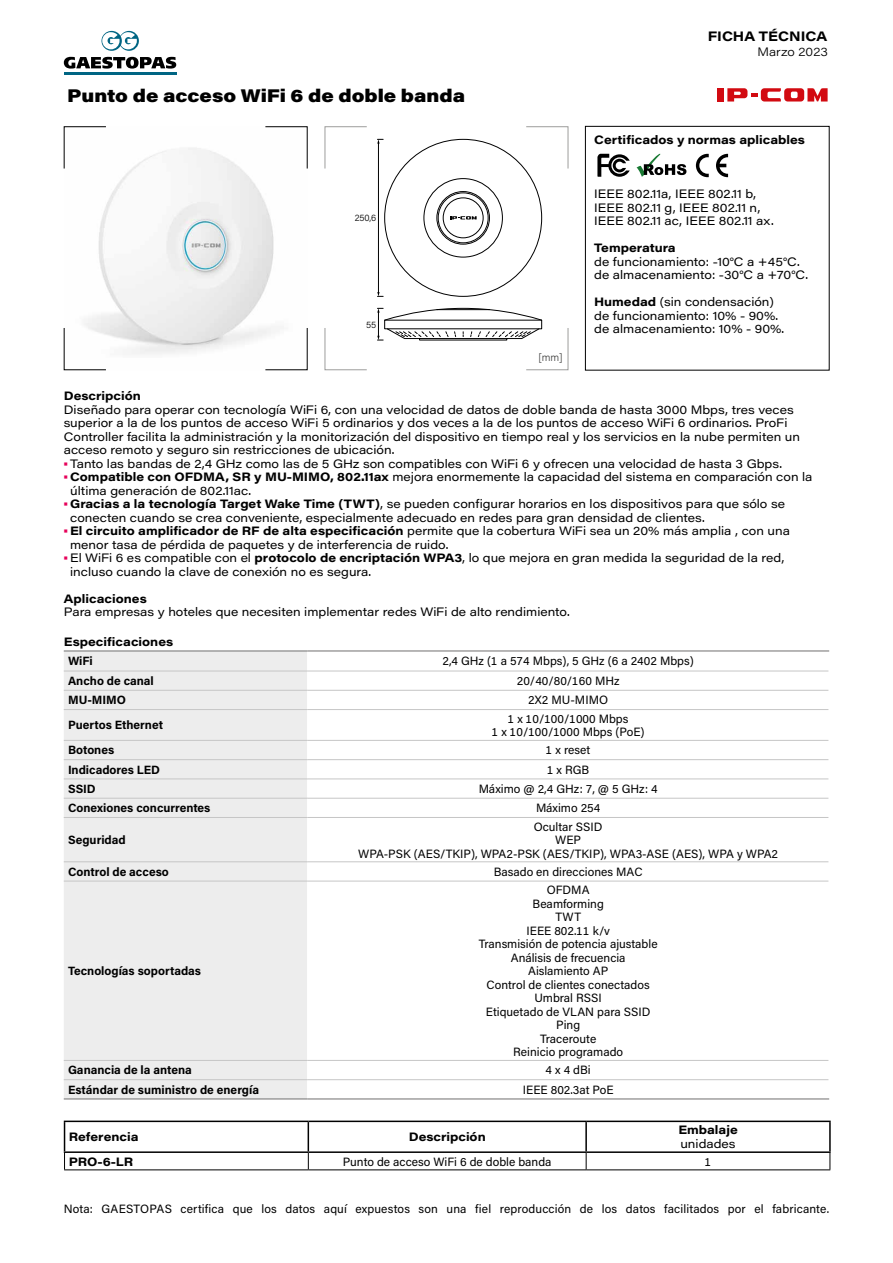
<style>
.page{position:relative;width:893px;height:1263px;background:#fff}
.page>*{position:absolute;margin:0;border:0;box-sizing:border-box;transform-origin:0 0}
.t1{font:900 18px "Acumin Pro Wide";color:#000}
.t2{font:13.5px "Acumin Variable Concept";color:#000}
.t3{font:12px/13.5px "Acumin Pro Wide";color:#000}
.t4{font:12px/13.5px "Acumin Pro";color:#000;text-align:center}
.t5{font:700 12px "Acumin Pro";color:#000}
.t6{font:700 12px "Acumin Pro Wide";color:#000}
.t7{font:12px "Acumin Variable Concept";letter-spacing:.005em;color:#000}
.t8{font:300 10.5px "Acumin Pro";color:#3c3c3b}
.t9{font:300 9.45px "Acumin Pro";color:#000}
.s1{font-weight:700}
.s2{font-weight:900;color:#e60059}
</style>
<div class="page">
<hr style="left:64px;top:72px;width:113px;height:2px;background:#006583">
<svg style="left:101px;top:31px;width:38px;height:20px"></svg>
<svg style="left:64px;top:57px;width:112px;height:12px"></svg>
<svg style="left:597px;top:154px;width:33px;height:23px"></svg>
<svg style="left:637px;top:153px;width:49px;height:24px"></svg>
<svg style="left:696px;top:154px;width:13px;height:23px"></svg>
<svg style="left:716px;top:154px;width:12px;height:23px"></svg>
<div style="left:585px;top:126px;width:245px;height:244px;border:1px solid #000"></div>
<svg style="left:63px;top:126px;width:245px;height:244px"></svg>
<svg style="left:324px;top:126px;width:245px;height:244px"></svg>
<hr style="left:378px;top:143px;width:1px;height:150px;background:#000">
<svg style="left:377px;top:139px;width:6px;height:5px"></svg>
<svg style="left:377px;top:292px;width:6px;height:5px"></svg>
<svg style="left:450px;top:216px;width:27px;height:3px"></svg>
<div style="left:424px;top:178px;width:79px;height:79px;border:1px solid #000;border-radius:50%"></div>
<div style="left:437px;top:191px;width:53px;height:53px;border:1px solid #000;border-radius:50%"></div>
<div style="left:438px;top:193px;width:50px;height:50px;border:1px solid #000;border-radius:50%"></div>
<div style="left:443px;top:198px;width:40px;height:40px;border:1px solid #000;border-radius:50%"></div>
<svg style="left:377px;top:308px;width:165px;height:33px"></svg>
<hr style="left:437px;top:309px;width:52px;height:1px;background:#000">
<div style="left:717px;top:88px;width:7px;height:14px;background:#d20a11"></div>
<svg style="left:727px;top:88px;width:101px;height:14px"></svg>
<hr style="left:64px;top:1120px;width:244px;height:2px;background:#000">
<hr style="left:308px;top:1120px;width:278px;height:2px;background:#000">
<svg style="left:64px;top:1121px;width:767px;height:49px"></svg>
<hr style="left:586px;top:1120px;width:245px;height:2px;background:#000">
<hr style="left:585px;top:1122px;width:2px;height:29px;background:#000">
<hr style="left:829px;top:1122px;width:2px;height:29px;background:#000">
<hr style="left:64px;top:1151px;width:244px;height:2px;background:#000">
<hr style="left:308px;top:1151px;width:278px;height:2px;background:#000">
<hr style="left:586px;top:1151px;width:245px;height:2px;background:#000">
<div style="left:64px;top:652px;width:243px;height:446px;background:#ededed"></div>
<hr style="left:64px;top:651px;width:244px;height:1px;background:#706f6f">
<hr style="left:308px;top:651px;width:521px;height:1px;background:#706f6f">
<hr style="left:64px;top:1098px;width:244px;height:1px;background:#706f6f">
<hr style="left:308px;top:1098px;width:521px;height:1px;background:#706f6f">
<hr style="left:64px;top:671px;width:244px;height:1px;background:#c6c6c6">
<hr style="left:308px;top:671px;width:520px;height:1px;background:#c6c6c6">
<hr style="left:64px;top:690px;width:244px;height:1px;background:#c6c6c6">
<hr style="left:308px;top:690px;width:520px;height:1px;background:#c6c6c6">
<hr style="left:64px;top:709px;width:244px;height:1px;background:#c6c6c6">
<hr style="left:308px;top:709px;width:520px;height:1px;background:#c6c6c6">
<hr style="left:64px;top:740px;width:244px;height:1px;background:#c6c6c6">
<hr style="left:308px;top:740px;width:520px;height:1px;background:#c6c6c6">
<hr style="left:64px;top:759px;width:244px;height:1px;background:#c6c6c6">
<hr style="left:308px;top:759px;width:520px;height:1px;background:#c6c6c6">
<hr style="left:64px;top:778px;width:244px;height:1px;background:#c6c6c6">
<hr style="left:308px;top:778px;width:520px;height:1px;background:#c6c6c6">
<hr style="left:64px;top:798px;width:244px;height:1px;background:#c6c6c6">
<hr style="left:308px;top:798px;width:520px;height:1px;background:#c6c6c6">
<hr style="left:64px;top:817px;width:244px;height:1px;background:#c6c6c6">
<hr style="left:308px;top:817px;width:520px;height:1px;background:#c6c6c6">
<hr style="left:64px;top:861px;width:244px;height:1px;background:#c6c6c6">
<hr style="left:308px;top:861px;width:520px;height:1px;background:#c6c6c6">
<hr style="left:64px;top:881px;width:244px;height:1px;background:#c6c6c6">
<hr style="left:308px;top:881px;width:520px;height:1px;background:#c6c6c6">
<hr style="left:64px;top:1060px;width:244px;height:1px;background:#c6c6c6">
<hr style="left:308px;top:1060px;width:520px;height:1px;background:#c6c6c6">
<hr style="left:64px;top:1079px;width:244px;height:1px;background:#c6c6c6">
<hr style="left:308px;top:1079px;width:520px;height:1px;background:#c6c6c6">
<h1 class="t1" style="left:67px;top:82px;width:399px">Punto de acceso WiFi 6 de doble banda</h1>
<p class="t9" style="left:355px;top:211px;width:23px">250,6</p>
<p class="t9" style="left:366px;top:318px;width:12px">55</p>
<p class="t8" style="left:538px;top:350px;width:26px">[mm]</p>
<p class="t2" style="left:708px;top:27px;width:121px">FICHA TÉCNICA</p>
<p class="t7" style="left:757px;top:43px;width:72px">Marzo 2023</p>
<p class="t6" style="left:594px;top:131px;width:212px">Certificados y normas aplicables</p>
<p class="t3" style="left:594px;top:186px;width:181px">IEEE 802.11a, IEEE 802.11 b,<br>IEEE 802.11 g, IEEE 802.11 n,<br>IEEE 802.11 ac, IEEE 802.11 ax.</p>
<p class="t6" style="left:594px;top:239px;width:83px">Temperatura</p>
<p class="t3" style="left:594px;top:254px;width:215px">de funcionamiento: -10°C a +45°C. de almacenamiento: -30°C a +70°C.</p>
<p class="t3" style="left:594px;top:294px;width:191px"><span class="s1">Humedad</span> (sin condensación) de funcionamiento: 10% - 90%. de almacenamiento: 10% - 90%.</p>
<p class="t6" style="left:64px;top:387px;width:79px">Descripción</p>
<p class="t3" style="left:64px;top:402px;width:732px">Diseñado para operar con tecnología WiFi 6, con una velocidad de datos de doble banda de hasta 3000 Mbps, tres veces</p>
<p class="t3" style="left:64px;top:416px;width:725px">superior a la de los puntos de acceso WiFi 5 ordinarios y dos veces a la de los puntos de acceso WiFi 6 ordinarios. ProFi</p>
<p class="t3" style="left:64px;top:429px;width:738px">Controller facilita la administración y la monitorización del dispositivo en tiempo real y los servicios en la nube permiten un</p>
<p class="t3" style="left:64px;top:443px;width:332px">acceso remoto y seguro sin restricciones de ubicación.</p>
<p class="t3" style="left:64px;top:456px;width:720px"><span class="s2">·</span> Tanto las bandas de 2,4 GHz como las de 5 GHz son compatibles con WiFi 6 y ofrecen una velocidad de hasta 3 Gbps.</p>
<p class="t3" style="left:64px;top:470px;width:750px"><span class="s2">·</span> <span class="s1">Compatible con OFDMA, SR y MU-MIMO, 802.11ax</span> mejora enormemente la capacidad del sistema en comparación con la</p>
<p class="t3" style="left:70px;top:483px;width:183px">última generación de 802.11ac.</p>
<p class="t3" style="left:64px;top:497px;width:723px"><span class="s2">·</span> <span class="s1">Gracias a la tecnología Target Wake Time (TWT)</span>, se pueden configurar horarios en los dispositivos para que sólo se</p>
<p class="t3" style="left:70px;top:510px;width:636px">conecten cuando se crea conveniente, especialmente adecuado en redes para gran densidad de clientes.</p>
<p class="t3" style="left:64px;top:524px;width:728px"><span class="s2">·</span> <span class="s1">El circuito amplificador de RF de alta especificación</span> permite que la cobertura WiFi sea un 20% más amplia , con una</p>
<p class="t3" style="left:70px;top:537px;width:380px">menor tasa de pérdida de paquetes y de interferencia de ruido.</p>
<p class="t3" style="left:64px;top:551px;width:722px"><span class="s2">·</span> El WiFi 6 es compatible con el <span class="s1">protocolo de encriptación WPA3</span>, lo que mejora en gran medida la seguridad de la red,</p>
<p class="t3" style="left:70px;top:564px;width:303px">incluso cuando la clave de conexión no es segura.</p>
<p class="t6" style="left:64px;top:590px;width:85px">Aplicaciones</p>
<p class="t3" style="left:64px;top:605px;width:507px">Para empresas y hoteles que necesiten implementar redes WiFi de alto rendimiento.</p>
<p class="t6" style="left:64px;top:633px;width:111px">Especificaciones</p>
<p class="t5" style="left:68px;top:653px;width:26px">WiFi</p>
<p class="t4" style="left:442px;top:654px;width:253px">2,4 GHz (1 a 574 Mbps), 5 GHz (6 a 2402 Mbps)</p>
<p class="t5" style="left:68px;top:672px;width:87px">Ancho de canal</p>
<p class="t4" style="left:517px;top:674px;width:104px">20/40/80/160 MHz</p>
<p class="t5" style="left:68px;top:692px;width:60px">MU-MIMO</p>
<p class="t4" style="left:528px;top:693px;width:81px">2X2 MU-MIMO</p>
<p class="t5" style="left:68px;top:717px;width:97px">Puertos Ethernet</p>
<p class="t4" style="left:492px;top:711px;width:154px">1 x 10/100/1000 Mbps<br>1 x 10/100/1000 Mbps (PoE)</p>
<p class="t5" style="left:68px;top:742px;width:48px">Botones</p>
<p class="t4" style="left:546px;top:743px;width:46px">1 x reset</p>
<p class="t5" style="left:68px;top:761px;width:94px">Indicadores LED</p>
<p class="t4" style="left:547px;top:762px;width:44px">1 x RGB</p>
<p class="t5" style="left:68px;top:780px;width:29px">SSID</p>
<p class="t4" style="left:479px;top:781px;width:180px">Máximo @ 2,4 GHz: 7, @ 5 GHz: 4</p>
<p class="t5" style="left:68px;top:800px;width:144px">Conexiones concurrentes</p>
<p class="t4" style="left:536px;top:801px;width:66px">Máximo 254</p>
<p class="t5" style="left:68px;top:831px;width:59px">Seguridad</p>
<p class="t4" style="left:358px;top:819px;width:421px">Ocultar SSID<br>WEP<br>WPA-PSK (AES/TKIP), WPA2-PSK (AES/TKIP), WPA3-ASE (AES), WPA y WPA2</p>
<p class="t5" style="left:68px;top:863px;width:102px">Control de acceso</p>
<p class="t4" style="left:494px;top:864px;width:150px">Basado en direcciones MAC</p>
<p class="t5" style="left:68px;top:962px;width:134px">Tecnologías soportadas</p>
<p class="t4" style="left:479px;top:883px;width:180px">OFDMA<br>Beamforming<br>TWT<br>IEEE 802.11 k/v<br>Transmisión de potencia ajustable<br>Análisis de frecuencia<br>Aislamiento AP<br>Control de clientes conectados<br>Umbral RSSI<br>Etiquetado de VLAN para SSID<br>Ping<br>Traceroute<br>Reinicio programado</p>
<p class="t5" style="left:68px;top:1062px;width:125px">Ganancia de la antena</p>
<p class="t4" style="left:546px;top:1063px;width:47px">4 x 4 dBi</p>
<p class="t5" style="left:68px;top:1081px;width:193px">Estándar de suministro de energía</p>
<p class="t4" style="left:523px;top:1082px;width:92px">IEEE 802.3at PoE</p>
<p class="t6" style="left:69px;top:1128px;width:71px">Referencia</p>
<p class="t6" style="left:409px;top:1128px;width:79px">Descripción</p>
<p class="t6" style="left:678px;top:1121px;width:61px">Embalaje</p>
<p class="t3" style="left:680px;top:1136px;width:57px">unidades</p>
<p class="t6" style="left:69px;top:1153px;width:66px">PRO-6-LR</p>
<p class="t4" style="left:343px;top:1154px;width:210px">Punto de acceso WiFi 6 de doble banda</p>
<p class="t4" style="left:705px;top:1154px;width:8px">1</p>
<p class="t4" style="left:64px;top:1201px;width:767px">Nota: GAESTOPAS certifica que los datos aquí expuestos son una fiel reproducción de los datos facilitados por el fabricante.</p>
</div>
